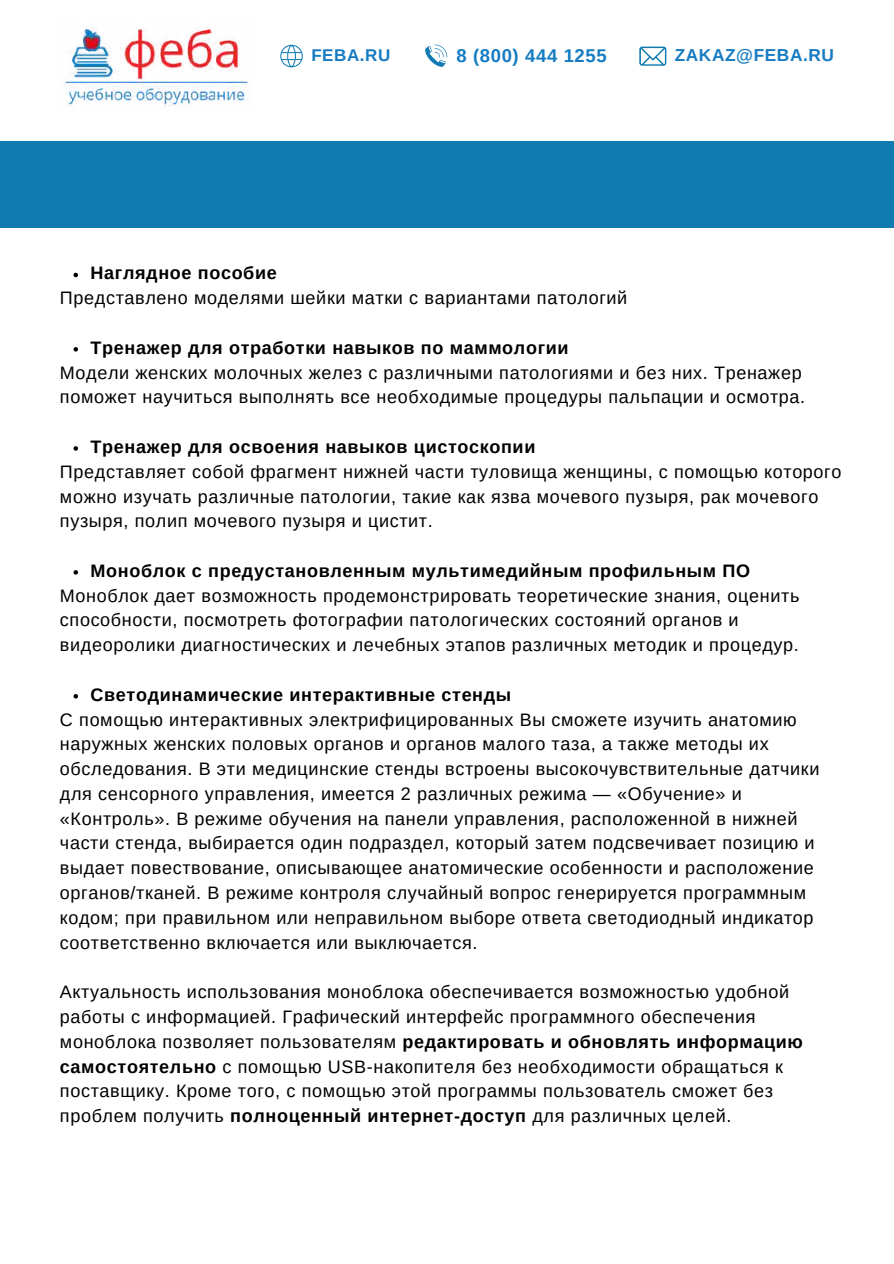
<style>
.page{position:relative;width:894px;height:1264px;background:#fff}
.page>*{position:absolute;margin:0;border:0;box-sizing:border-box;transform-origin:0 0}
.t1{font:700 18.45px "Arimo";letter-spacing:.035em;color:#157bc2}
.t2{font:18px/24.8px "Arimo";letter-spacing:.035em;color:#000}
.t3{font:700 18px "Arimo";letter-spacing:.035em;color:#000}
.t4{font:700 17.25px "Arimo";letter-spacing:.035em;color:#157bc2}
.t5{font:700 16.95px "Arimo";letter-spacing:.035em;color:#157bc2}
.s1{font-weight:700}
</style>
<div class="page">
<img style="left:62px;top:27px;width:187px;height:80px">
<div style="left:0;top:141px;width:893px;height:87px;background:#107bb1"></div>
<svg style="left:639px;top:47px;width:27px;height:19px"></svg>
<svg style="left:425px;top:45px;width:22px;height:22px"></svg>
<svg style="left:280px;top:45px;width:23px;height:22px"></svg>
<svg style="left:73px;top:273px;width:5px;height:4px"></svg>
<svg style="left:73px;top:347px;width:5px;height:4px"></svg>
<svg style="left:73px;top:446px;width:5px;height:4px"></svg>
<svg style="left:73px;top:570px;width:5px;height:4px"></svg>
<svg style="left:73px;top:694px;width:5px;height:4px"></svg>
<p class="t5" style="left:311px;top:44px;width:81px">FEBA.RU</p>
<p class="t1" style="left:456px;top:43px;width:152px">8 (800) 444 1255</p>
<p class="t4" style="left:674px;top:43px;width:161px">ZAKAZ@FEBA.RU</p>
<p class="t3" style="left:91px;top:261px;width:188px">Наглядное пособие</p>
<p class="t2" style="left:60px;top:286px;width:568px">Представлено моделями шейки матки с вариантами патологий</p>
<p class="t3" style="left:91px;top:335px;width:479px">Тренажер для отработки навыков по маммологии</p>
<p class="t2" style="left:60px;top:360px;width:746px">Модели женских молочных желез с различными патологиями и без них. Тренажер поможет научиться выполнять все необходимые процедуры пальпации и осмотра.</p>
<p class="t3" style="left:91px;top:434px;width:446px">Тренажер для освоения навыков цистоскопии</p>
<p class="t2" style="left:60px;top:459px;width:782px">Представляет собой фрагмент нижней части туловища женщины, с помощью которого можно изучать различные патологии, такие как язва мочевого пузыря, рак мочевого пузыря, полип мочевого пузыря и цистит.</p>
<p class="t3" style="left:91px;top:558px;width:661px">Моноблок с предустановленным мультимедийным профильным ПО</p>
<p class="t2" style="left:60px;top:583px;width:740px">Моноблок дает возможность продемонстрировать теоретические знания, оценить способности, посмотреть фотографии патологических состояний органов и видеоролики диагностических и лечебных этапов различных методик и процедур.</p>
<p class="t3" style="left:91px;top:682px;width:422px">Светодинамические интерактивные стенды</p>
<p class="t2" style="left:60px;top:707px;width:760px">С помощью интерактивных электрифицированных Вы сможете изучить анатомию наружных женских половых органов и органов малого таза, а также методы их обследования. В эти медицинские стенды встроены высокочувствительные датчики для сенсорного управления, имеется 2 различных режима — «Обучение» и «Контроль». В режиме обучения на панели управления, расположенной в нижней части стенда, выбирается один подраздел, который затем подсвечивает позицию и выдает повествование, описывающее анатомические особенности и расположение органов/тканей. В режиме контроля случайный вопрос генерируется программным кодом; при правильном или неправильном выборе ответа светодиодный индикатор соответственно включается или выключается.</p>
<p class="t2" style="left:60px;top:979px;width:744px">Актуальность использования моноблока обеспечивается возможностью удобной работы с информацией. Графический интерфейс программного обеспечения моноблока позволяет пользователям <span class="s1">редактировать и обновлять информацию самостоятельно</span> с помощью USB-накопителя без необходимости обращаться к поставщику. Кроме того, с помощью этой программы пользователь сможет без проблем получить <span class="s1">полноценный интернет-доступ</span> для различных целей.</p>
</div>
